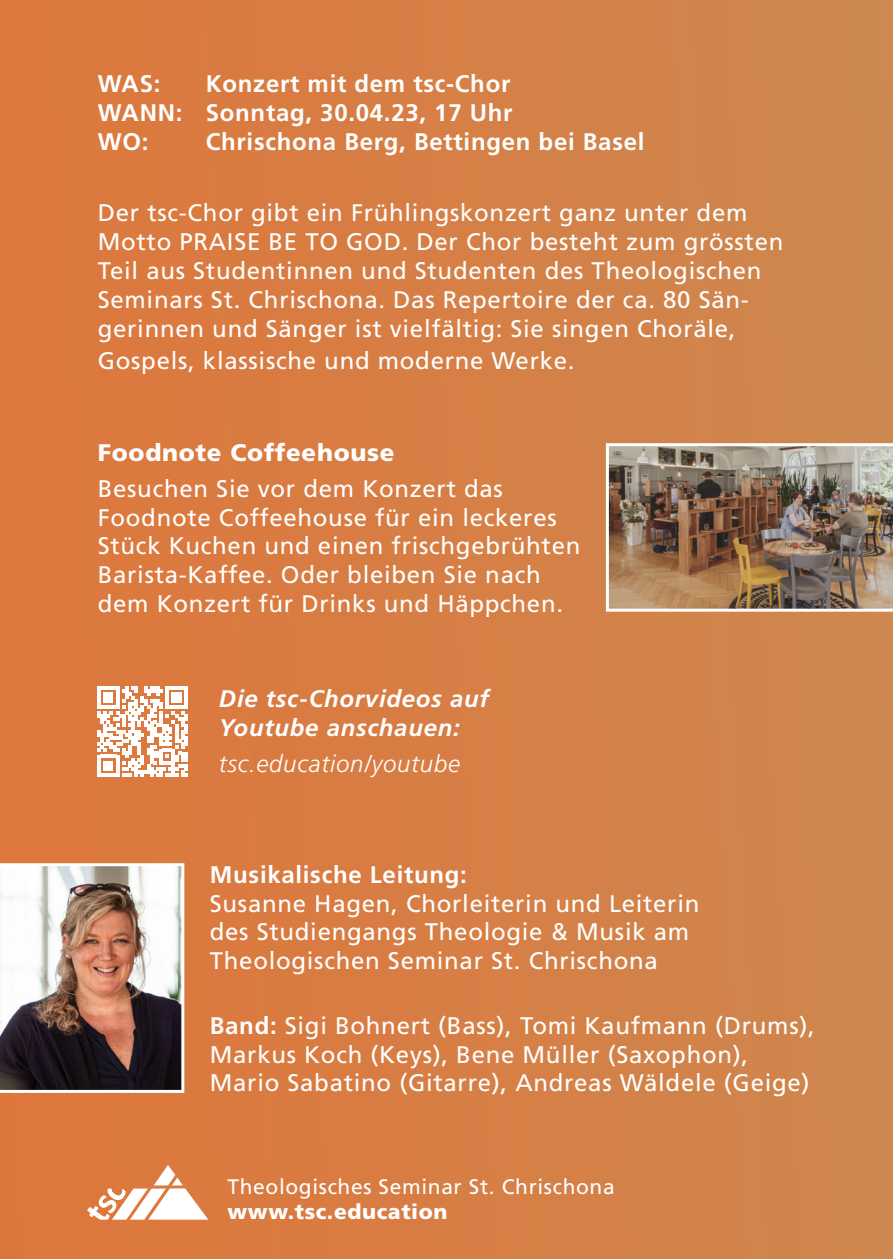
<style>
.page{position:relative;width:893px;height:1259px;background:#d77e45}
.page>*{position:absolute;margin:0;border:0;box-sizing:border-box;transform-origin:0 0}
.Credit{font:24px/28.8px "Frutiger LT Std";letter-spacing:.03em;color:#fff}
.Credit-2{font:700 24px/28.8px "Frutiger LT Std";letter-spacing:.03em;color:#fff;text-align:justify}
.Credit-3{font:italic 700 24px/28.8px "Frutiger LT Std";letter-spacing:.03em;color:#fff}
.Credit-4{font:italic 300 24px "Frutiger LT Std";letter-spacing:.03em;color:#fff}
.Credit-5{font:900 24px "Frutiger LT Std";letter-spacing:.03em;color:#fff}
.Credit-6{font:21px/25.2px "Frutiger LT Std";letter-spacing:.03em;color:#fff}
.s1{font-weight:700}
.s2{font-weight:900}
</style>
<div class="page">
<img style="left:0;top:863px;width:184px;height:230px">
<svg style="left:87px;top:1165px;width:121px;height:54px"></svg>
<img style="left:606px;top:443px;width:287px;height:168px">
<svg style="left:97px;top:686px;width:90px;height:90px"></svg>
<p class="Credit-2" style="left:98px;top:69px;width:416px;text-indent:108px">Konzert mit dem tsc-Chor WANN: Sonntag, 30.04.23, 17 Uhr WO:</p>
<p class="Credit-2" style="left:98px;top:69px;width:64px">WAS:</p>
<p class="Credit-2" style="left:206px;top:127px;width:440px">Chrischona Berg, Bettingen bei Basel</p>
<p class="Credit" style="left:98px;top:199px;width:687px">Der tsc-Chor gibt ein Frühlingskonzert ganz unter dem Motto PRAISE BE TO GOD. Der Chor besteht zum grössten Teil aus Studentinnen und Studenten des Theologischen Seminars St. Chrischona. Das Repertoire der ca. 80 Sän&shy;gerinnen und Sänger ist vielfältig: Sie singen Choräle,</p>
<p class="Credit" style="left:98px;top:346px;width:478px">Gospels, klassische und moderne Werke.</p>
<p class="Credit-5" style="left:98px;top:438px;width:298px">Foodnote Coffeehouse</p>
<p class="Credit" style="left:98px;top:474px;width:484px">Besuchen Sie vor dem Konzert das Foodnote Coffeehouse für ein leckeres Stück Kuchen und einen frischgebrühten Barista-Kaffee. Oder bleiben Sie nach dem Konzert für Drinks und Häppchen.</p>
<p class="Credit-3" style="left:219px;top:684px;width:271px">Die tsc-Chorvideos auf<br>Youtube anschauen:</p>
<p class="Credit-4" style="left:219px;top:750px;width:243px">tsc.education/youtube</p>
<p class="Credit" style="left:210px;top:860px;width:491px"><span class="s1">Musikalische Leitung:<br></span>Susanne Hagen, Chorleiterin und Leiterin des Studiengangs Theologie &amp; Musik am Theologischen Seminar St. Chrischona</p>
<p class="Credit" style="left:210px;top:1011px;width:606px"><span class="s1">Band:</span> Sigi Bohnert (Bass), Tomi Kaufmann (Drums),<br>Markus Koch (Keys), Bene Müller (Saxophon),<br>Mario Sabatino (Gitarre), Andreas Wäldele (Geige)</p>
<p class="Credit-6" style="left:227px;top:1174px;width:389px">Theologisches Seminar St. Chrischona <span class="s2">www.tsc.education</span></p>
</div>
